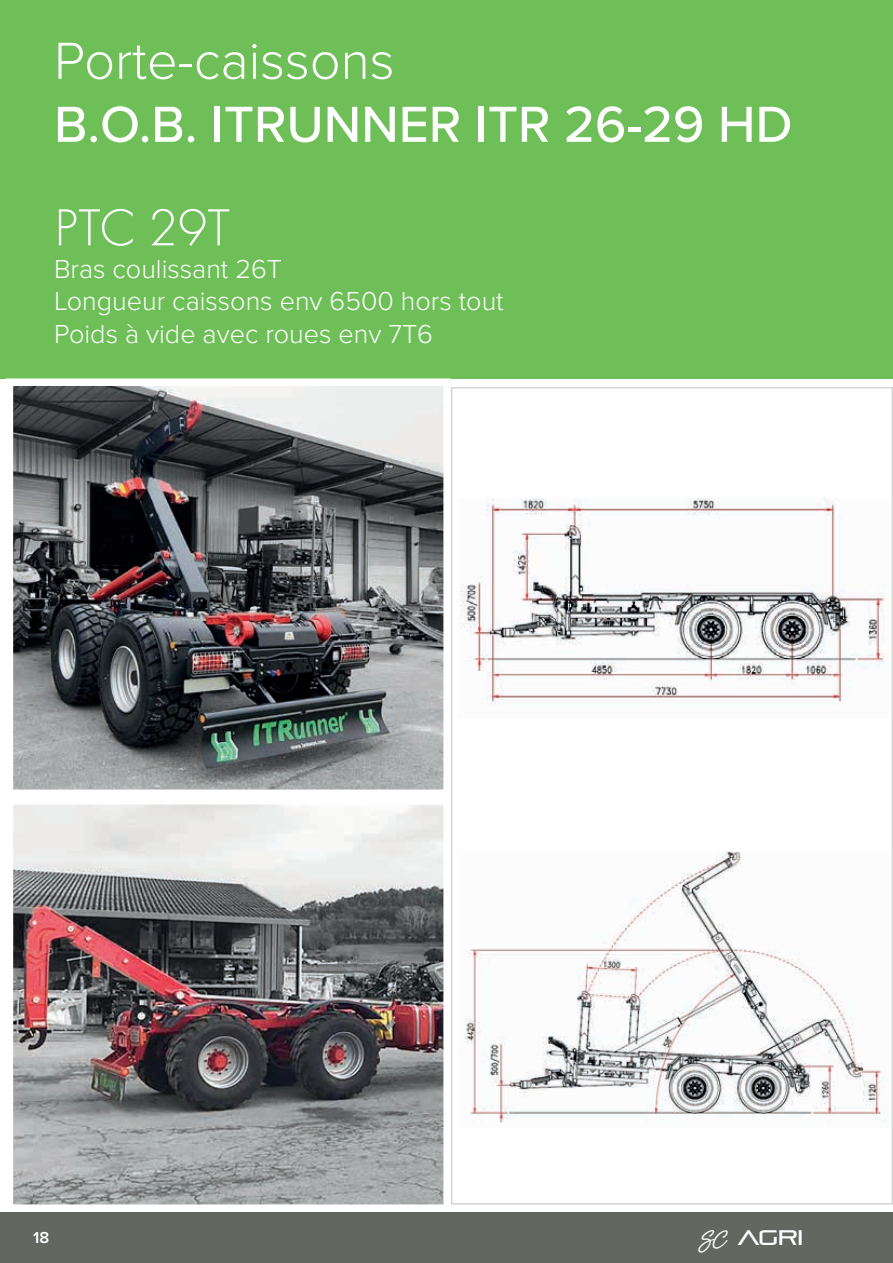
<style>
.page{position:relative;width:893px;height:1263px;background:#fff}
.page>*{position:absolute;margin:0;border:0;box-sizing:border-box;transform-origin:0 0}
.t1{font:300 54px "Proxima Nova";color:#fff}
.t2{font:300 54px "Futura PT";color:#fff}
.t3{font:500 52.5px "Proxima Nova";color:#fff}
.t4{font:300 27px/32.4px "Proxima Nova";color:#fff}
.t5{font:21px "Pirulen Rg";color:#fff}
.t6{font:600 16.5px "Proxima Nova";color:#fff}
.s1{font-family:"Shelby";font-weight:700;font-size:27px}
</style>
<div class="page">
<div style="left:0;top:1212px;width:893px;height:51px;background:#636760"></div>
<div style="left:0;top:0;width:893px;height:378px;background:#6ebf58"></div>
<img style="left:15px;top:806px;width:427px;height:397px">
<div style="left:6px;top:797px;width:445px;height:415px;border:8px solid #fff"></div>
<img style="left:15px;top:387px;width:427px;height:401px">
<div style="left:6px;top:378px;width:445px;height:419px;border:8px solid #fff"></div>
<svg style="left:460px;top:498px;width:425px;height:207px"></svg>
<svg style="left:451px;top:851px;width:442px;height:354px"></svg>
<div style="left:451px;top:387px;width:442px;height:817px;border:2px solid #d4d6d4"></div>
<h1 class="t1" style="left:54px;top:21px;width:342px">Porte-caissons</h1>
<h2 class="t3" style="left:54px;top:85px;width:740px">B.O.B. ITRUNNER ITR 26-29 HD</h2>
<h1 class="t2" style="left:54px;top:197px;width:177px">PTC 29T</h1>
<p class="t4" style="left:54px;top:251px;width:451px">Bras coulissant 26T<br>Longueur caissons env 6500 hors tout<br>Poids à vide avec roues env 7T6</p>
<p class="t6" style="left:33px;top:1225px;width:18px">18</p>
<p class="t5" style="left:702px;top:1225px;width:103px"><span class="s1">SC</span> AGRI</p>
</div>
